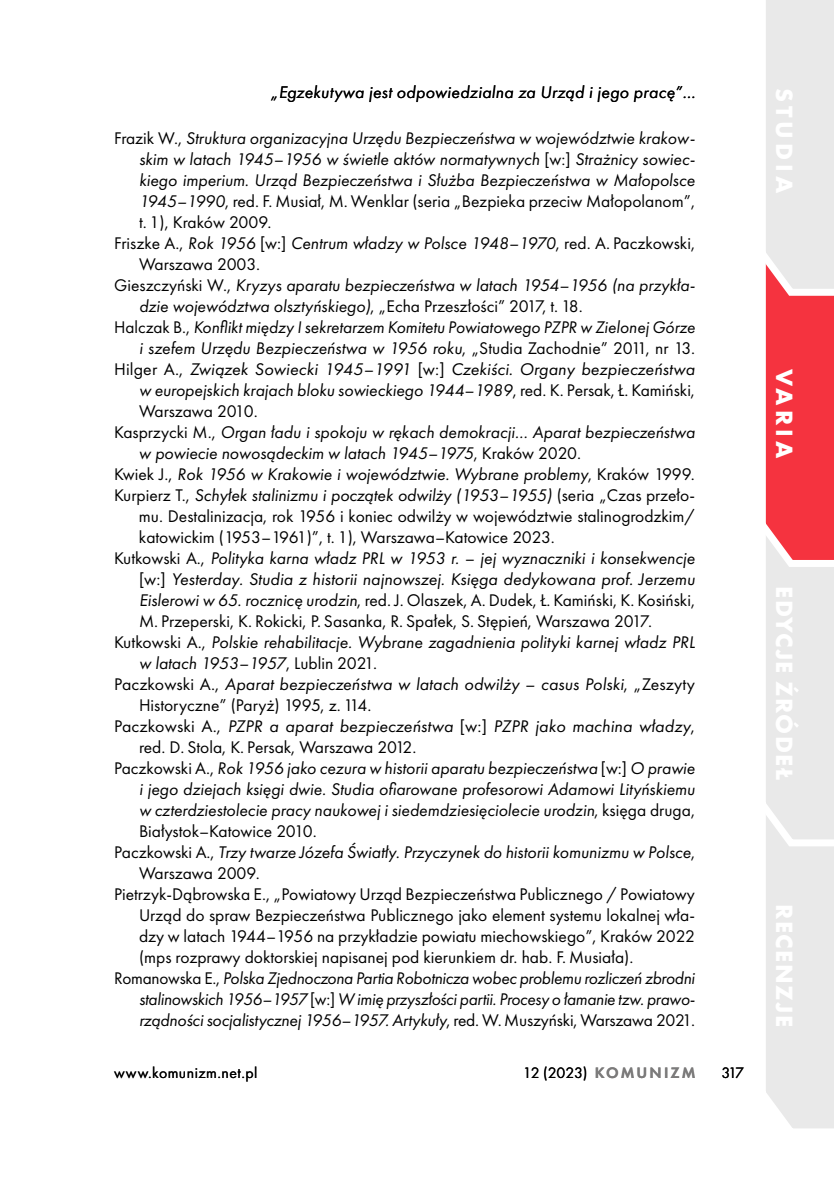
<style>
.page{position:relative;width:834px;height:1191px;background:#fff}
.page>*{position:absolute;margin:0;border:0;box-sizing:border-box;transform-origin:0 0}
.t1{font:700 24.5px "Futura PT";letter-spacing:.075em;color:#fff}
.t2{font:italic 17.5px "Futura PT";color:#000}
.t3{font:17.5px "Futura PT";color:#000}
.t4{font:italic 17.5px "Futura PT";letter-spacing:.02em;color:#000}
.t5{font:15.75px "Futura PT";letter-spacing:.03em;color:#000}
.s1{font-style:normal}
.s2{font-style:italic}
.s3{font-weight:600;color:#7c7b7b}
</style>
<div class="page">
<svg style="left:765px;top:0;width:68px;height:1128px;background:#ecc0c2"></svg>
<p class="t4" style="left:270px;top:82px;width:426px">„Egzekutywa jest odpowiedzialna za Urząd i jego pracę”…</p>
<p class="t2" style="left:114px;top:127px;width:582px"><span class="s1">Frazik W.,</span> Struktura organizacyjna Urzędu Bezpieczeństwa w województwie krakow-</p>
<p class="t2" style="left:139px;top:148px;width:555px">skim w latach 1945–1956 w świetle aktów normatywnych <span class="s1">[w:]</span> Strażnicy sowiec-</p>
<p class="t2" style="left:139px;top:169px;width:557px">kiego imperium. Urząd Bezpieczeństwa i Służba Bezpieczeństwa w Małopolsce</p>
<p class="t3" style="left:139px;top:190px;width:557px"><span class="s2">1945–1990</span>, red. F. Musiał, M. Wenklar (seria „Bezpieka przeciw Małopolanom”,</p>
<p class="t3" style="left:139px;top:211px;width:134px">t. 1), Kraków 2009.</p>
<p class="t2" style="left:114px;top:232px;width:582px"><span class="s1">Friszke A.,</span> Rok 1956 <span class="s1">[w:]</span> Centrum władzy w Polsce 1948–1970<span class="s1">, red. A. Paczkowski,</span></p>
<p class="t3" style="left:139px;top:253px;width:123px">Warszawa 2003.</p>
<p class="t2" style="left:114px;top:274px;width:582px"><span class="s1">Gieszczyński W.,</span> Kryzys aparatu bezpieczeństwa w latach 1954–1956 (na przykła-</p>
<p class="t2" style="left:139px;top:295px;width:445px">dzie województwa olsztyńskiego)<span class="s1">, „Echa Przeszłości” 2017, t. 18.</span></p>
<p class="t2" style="left:114px;top:316px;width:582px"><span class="s1">Halczak B.,</span> Konflikt między I sekretarzem Komitetu Powiatowego PZPR w Zielonej Górze</p>
<p class="t2" style="left:139px;top:337px;width:557px">i szefem Urzędu Bezpieczeństwa w 1956 roku<span class="s1">, „Studia Zachodnie” 2011, nr 13.</span></p>
<p class="t2" style="left:114px;top:358px;width:582px"><span class="s1">Hilger A.,</span> Związek Sowiecki 1945–1991 <span class="s1">[w:]</span> Czekiści. Organy bezpieczeństwa</p>
<p class="t2" style="left:139px;top:379px;width:557px">w europejskich krajach bloku sowieckiego 1944–1989<span class="s1">, red. K. Persak, Ł. Kamiński,</span></p>
<p class="t3" style="left:139px;top:400px;width:120px">Warszawa 2010.</p>
<p class="t2" style="left:114px;top:421px;width:582px"><span class="s1">Kasprzycki M.,</span> Organ ładu i spokoju w rękach demokracji… Aparat bezpieczeństwa</p>
<p class="t2" style="left:139px;top:442px;width:443px">w powiecie nowosądeckim w latach 1945–1975<span class="s1">, Kraków 2020.</span></p>
<p class="t2" style="left:114px;top:463px;width:582px"><span class="s1">Kwiek J.,</span> Rok 1956 w Krakowie i województwie. Wybrane problemy<span class="s1">, Kraków 1999.</span></p>
<p class="t2" style="left:114px;top:484px;width:582px"><span class="s1">Kurpierz T.,</span> Schyłek stalinizmu i początek odwilży (1953–1955) <span class="s1">(seria „Czas przeło-</span></p>
<p class="t3" style="left:139px;top:505px;width:557px">mu. Destalinizacja, rok 1956 i koniec odwilży w województwie stalinogrodzkim/</p>
<p class="t3" style="left:139px;top:526px;width:417px">katowickim (1953–1961)”, t. 1), Warszawa–Katowice 2023.</p>
<p class="t2" style="left:114px;top:547px;width:582px"><span class="s1">Kutkowski A.,</span> Polityka karna władz PRL w 1953 r. – jej wyznaczniki i konsekwencje</p>
<p class="t2" style="left:139px;top:568px;width:557px"><span class="s1">[w:]</span> Yesterday. Studia z historii najnowszej. Księga dedykowana prof. Jerzemu</p>
<p class="t3" style="left:139px;top:589px;width:557px"><span class="s2">Eislerowi w 65. rocznicę urodzin</span>, red. J. Olaszek, A. Dudek, Ł. Kamiński, K. Kosiński,</p>
<p class="t3" style="left:139px;top:610px;width:514px">M. Przeperski, K. Rokicki, P. Sasanka, R. Spałek, S. Stępień, Warszawa 2017.</p>
<p class="t2" style="left:114px;top:631px;width:582px"><span class="s1">Kutkowski A.,</span> Polskie rehabilitacje. Wybrane zagadnienia polityki karnej władz PRL</p>
<p class="t2" style="left:139px;top:652px;width:239px">w latach 1953–1957<span class="s1">, Lublin 2021.</span></p>
<p class="t2" style="left:114px;top:673px;width:582px"><span class="s1">Paczkowski A.,</span> Aparat bezpieczeństwa w latach odwilży – casus Polski<span class="s1">, „Zeszyty</span></p>
<p class="t3" style="left:139px;top:694px;width:234px">Historyczne” (Paryż) 1995, z. 114.</p>
<p class="t2" style="left:114px;top:715px;width:582px"><span class="s1">Paczkowski A.,</span> PZPR a aparat bezpieczeństwa <span class="s1">[w:]</span> PZPR jako machina władzy<span class="s1">,</span></p>
<p class="t3" style="left:139px;top:736px;width:279px">red. D. Stola, K. Persak, Warszawa 2012.</p>
<p class="t2" style="left:114px;top:757px;width:582px"><span class="s1">Paczkowski A.,</span> Rok 1956 jako cezura w historii aparatu bezpieczeństwa <span class="s1">[w:]</span> O prawie</p>
<p class="t2" style="left:139px;top:778px;width:557px">i jego dziejach księgi dwie. Studia ofiarowane profesorowi Adamowi Lityńskiemu</p>
<p class="t2" style="left:139px;top:799px;width:557px">w czterdziestolecie pracy naukowej i siedemdziesięciolecie urodzin<span class="s1">, księga druga,</span></p>
<p class="t3" style="left:139px;top:820px;width:179px">Białystok–Katowice 2010.</p>
<p class="t2" style="left:114px;top:841px;width:582px"><span class="s1">Paczkowski A.,</span> Trzy twarze Józefa Światły. Przyczynek do historii komunizmu w Polsce<span class="s1">,</span></p>
<p class="t3" style="left:139px;top:862px;width:122px">Warszawa 2009.</p>
<p class="t3" style="left:114px;top:883px;width:582px">Pietrzyk-Dąbrowska E., „Powiatowy Urząd Bezpieczeństwa Publicznego / Powiatowy</p>
<p class="t3" style="left:139px;top:904px;width:557px">Urząd do spraw Bezpieczeństwa Publicznego jako element systemu lokalnej wła-</p>
<p class="t3" style="left:139px;top:925px;width:557px">dzy w latach 1944–1956 na przykładzie powiatu miechowskiego”, Kraków 2022</p>
<p class="t3" style="left:139px;top:946px;width:496px">(mps rozprawy doktorskiej napisanej pod kierunkiem dr. hab. F. Musiała).</p>
<p class="t2" style="left:114px;top:967px;width:582px"><span class="s1">Romanowska E.,</span> Polska Zjednoczona Partia Robotnicza wobec problemu rozliczeń zbrodni</p>
<p class="t2" style="left:139px;top:988px;width:557px">stalinowskich 1956–1957 <span class="s1">[w:]</span> W imię przyszłości partii. Procesy o łamanie tzw. prawo-</p>
<p class="t2" style="left:139px;top:1009px;width:557px">rządności socjalistycznej 1956–1957. Artykuły<span class="s1">, red. W.Muszyński, Warszawa 2021.</span></p>
<p class="t5" style="left:114px;top:1063px;width:145px">www.komunizm.net.pl</p>
<p class="t5" style="left:522px;top:1063px;width:174px">12 (2023) <span class="s3">KOMUNIZM</span></p>
<p class="t5" style="left:721px;top:1063px;width:24px">317</p>
<h1 class="t1" style="left:799px;top:88px;width:107px;rotate:90deg">STUDIA</h1>
<h1 class="t1" style="left:799px;top:369px;width:91px;rotate:90deg">VARIA</h1>
<h1 class="t1" style="left:799px;top:586px;width:196px;rotate:90deg">EDYCJE ŹRÓDEŁ</h1>
<h1 class="t1" style="left:799px;top:904px;width:124px;rotate:90deg">RECENZJE</h1>
</div>
